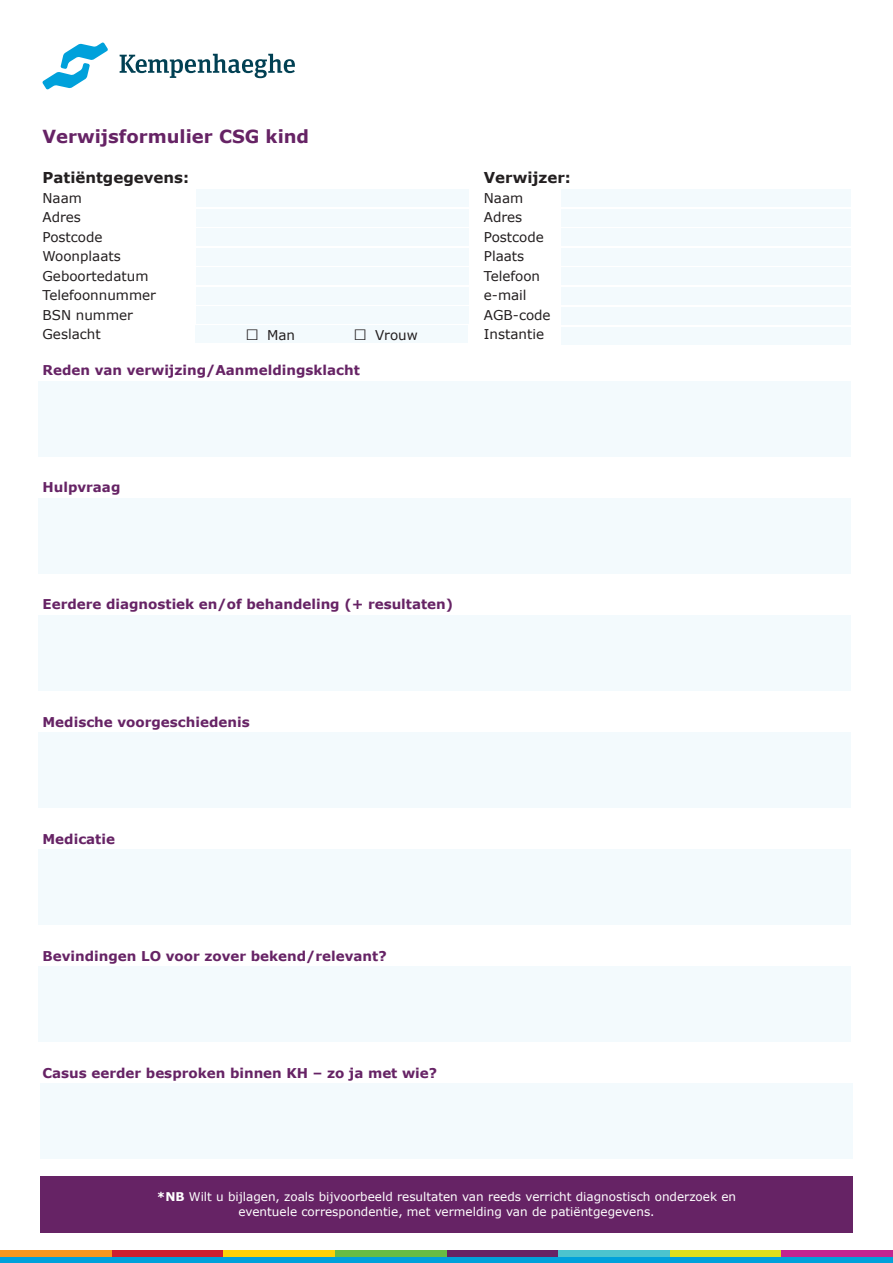
<style>
.page{position:relative;width:893px;height:1263px;background:#fff}
.page>*{position:absolute;margin:0;border:0;box-sizing:border-box;transform-origin:0 0}
.t1{font:700 18px "Verdana";color:#662365}
.t2{font:700 15px "Verdana";color:#231f20}
.t3{font:700 13.5px "Verdana";color:#662365}
.t4{font:13.5px/19.5px "Verdana";color:#231f20}
.t5{font:12px/15px "Verdana";color:#fff;text-align:center}
.s1{font-size:22.5px}
.s2{font-weight:700}
</style>
<div class="page">
<div style="left:0;top:1256px;width:893px;height:7px;background:#00a1db"></div>
<div style="left:0;top:1250px;width:112px;height:6px;background:#f7971d"></div>
<div style="left:112px;top:1250px;width:111px;height:6px;background:#ce2030"></div>
<div style="left:223px;top:1250px;width:112px;height:6px;background:#fdd107"></div>
<div style="left:335px;top:1250px;width:112px;height:6px;background:#68bc45"></div>
<div style="left:447px;top:1250px;width:111px;height:6px;background:#662365"></div>
<div style="left:670px;top:1250px;width:112px;height:6px;background:#dedf1c"></div>
<div style="left:781px;top:1250px;width:112px;height:6px;background:#c32490"></div>
<div style="left:558px;top:1250px;width:112px;height:6px;background:#4bc3ce"></div>
<svg style="left:42px;top:42px;width:66px;height:48px"></svg>
<svg style="left:120px;top:54px;width:175px;height:24px"></svg>
<div style="left:38px;top:382px;width:812px;height:75px;background:#f3fafd"></div>
<div style="left:40px;top:1176px;width:813px;height:57px;background:#662365"></div>
<div style="left:38px;top:498px;width:812px;height:76px;background:#f3fafd"></div>
<div style="left:38px;top:615px;width:812px;height:76px;background:#f3fafd"></div>
<div style="left:38px;top:732px;width:812px;height:76px;background:#f3fafd"></div>
<div style="left:38px;top:849px;width:812px;height:75px;background:#f3fafd"></div>
<div style="left:38px;top:966px;width:812px;height:75px;background:#f3fafd"></div>
<div style="left:40px;top:1083px;width:813px;height:75px;background:#f3fafd"></div>
<div style="left:196px;top:326px;width:272px;height:17px;background:#f3fafd"></div>
<div style="left:196px;top:189px;width:272px;height:17px;background:#f3fafd"></div>
<div style="left:196px;top:209px;width:272px;height:17px;background:#f3fafd"></div>
<div style="left:196px;top:228px;width:272px;height:18px;background:#f3fafd"></div>
<div style="left:196px;top:248px;width:272px;height:17px;background:#f3fafd"></div>
<div style="left:196px;top:267px;width:272px;height:17px;background:#f3fafd"></div>
<div style="left:196px;top:287px;width:272px;height:17px;background:#f3fafd"></div>
<div style="left:561px;top:190px;width:289px;height:17px;background:#f3fafd"></div>
<div style="left:561px;top:210px;width:289px;height:17px;background:#f3fafd"></div>
<div style="left:561px;top:229px;width:289px;height:17px;background:#f3fafd"></div>
<div style="left:561px;top:249px;width:289px;height:17px;background:#f3fafd"></div>
<div style="left:561px;top:268px;width:289px;height:17px;background:#f3fafd"></div>
<div style="left:561px;top:288px;width:289px;height:17px;background:#f3fafd"></div>
<div style="left:196px;top:307px;width:272px;height:17px;background:#f3fafd"></div>
<div style="left:561px;top:308px;width:289px;height:17px;background:#f3fafd"></div>
<div style="left:561px;top:327px;width:289px;height:17px;background:#f3fafd"></div>
<h1 class="t1" style="left:43px;top:124px;width:268px">Verwijsformulier CSG kind</h1>
<p class="t2" style="left:43px;top:167px;width:148px">Patiëntgegevens:</p>
<p class="t4" style="left:43px;top:188px;width:115px">Naam<br>Adres<br>Postcode<br>Woonplaats<br>Geboortedatum<br>Telefoonnummer<br>BSN nummer<br>Geslacht</p>
<p class="t4" style="left:246px;top:325px;width:51px"><span class="s1">□</span> Man</p>
<p class="t4" style="left:354px;top:325px;width:66px"><span class="s1">□</span> Vrouw</p>
<p class="t3" style="left:43px;top:361px;width:319px">Reden van verwijzing/Aanmeldingsklacht</p>
<p class="t2" style="left:484px;top:167px;width:89px">Verwijzer:</p>
<p class="t4" style="left:484px;top:188px;width:68px">Naam<br>Adres<br>Postcode<br>Plaats<br>Telefoon e-mail<br>AGB-code<br>Instantie</p>
<p class="t3" style="left:43px;top:478px;width:79px">Hulpvraag</p>
<p class="t3" style="left:43px;top:595px;width:412px">Eerdere diagnostiek en/of behandeling (+ resultaten)</p>
<p class="t3" style="left:43px;top:712px;width:209px">Medische voorgeschiedenis</p>
<p class="t3" style="left:43px;top:829px;width:74px">Medicatie</p>
<p class="t3" style="left:43px;top:946px;width:346px">Bevindingen LO voor zover bekend/relevant?</p>
<p class="t3" style="left:43px;top:1063px;width:396px">Casus eerder besproken binnen KH – zo ja met wie?</p>
<p class="t5" style="left:157px;top:1189px;width:581px"><span class="s2">*NB</span> Wilt u bijlagen, zoals bijvoorbeeld resultaten van reeds verricht diagnostisch onderzoek en eventuele correspondentie, met vermelding van de patiëntgegevens.</p>
</div>
